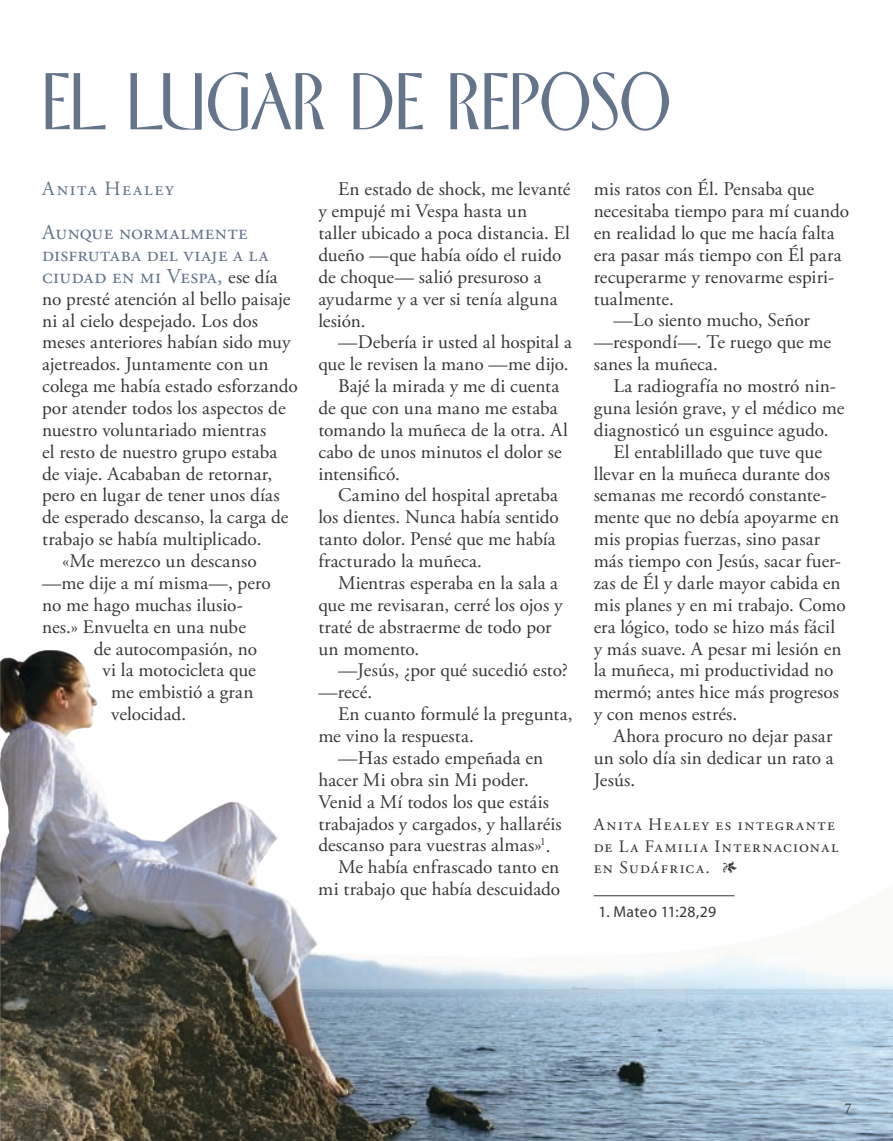
<style>
.page{position:relative;width:893px;height:1141px;background:#fff}
.page>*{position:absolute;margin:0;border:0;box-sizing:border-box;transform-origin:0 0}
.t1{font:71.75px "Gabriel";letter-spacing:.005em;color:#63748b}
.t2{font:21.18px/21.9px "Adobe Garamond Pro";letter-spacing:.02em;color:#63748b}
.t3{font:20.12px "Adobe Garamond Pro";letter-spacing:.08em;color:#63748b}
.t4{font:19.25px/21.9px "Adobe Garamond Pro";letter-spacing:-.01em;color:#353636}
.t5{font:17.5px/21.9px "Adobe Garamond Pro";letter-spacing:.085em;color:#353636}
.t6{font:15.75px "Myriad Pro";letter-spacing:.015em;color:#353636}
.t7{font:14px "Adobe Caslon Pro";color:#353636}
.s1{font-size:19.25px;color:#353636}
</style>
<div class="page">
<img style="left:0;top:651px;width:893px;height:490px">
<hr style="left:594px;top:895px;width:140px;height:1px;background:#353636">
<h1 class="t1" style="left:42px;top:55px;width:631px">EL LUGAR DE REPOSO</h1>
<p class="t3" style="left:42px;top:177px;width:133px">Anita Healey</p>
<p class="t2" style="left:42px;top:222px;width:237px">Aunque normalmente disfrutaba del viaje a la ciudad en mi Vespa, <span class="s1">ese día</span></p>
<p class="t4" style="left:42px;top:288px;width:250px">no presté atención al bello paisaje</p>
<p class="t4" style="left:42px;top:310px;width:217px">ni al cielo despejado. Los dos</p>
<p class="t4" style="left:42px;top:332px;width:250px">meses anteriores habían sido muy</p>
<p class="t4" style="left:42px;top:354px;width:228px">ajetreados. Juntamente con un</p>
<p class="t4" style="left:42px;top:376px;width:257px">colega me había estado esforzando</p>
<p class="t4" style="left:42px;top:398px;width:245px">por atender todos los aspectos de</p>
<p class="t4" style="left:42px;top:420px;width:226px">nuestro voluntariado mientras</p>
<p class="t4" style="left:42px;top:441px;width:237px">el resto de nuestro grupo estaba</p>
<p class="t4" style="left:42px;top:463px;width:232px">de viaje. Acababan de retornar,</p>
<p class="t4" style="left:42px;top:485px;width:239px">pero en lugar de tener unos días</p>
<p class="t4" style="left:42px;top:507px;width:248px">de esperado descanso, la carga de</p>
<p class="t4" style="left:42px;top:529px;width:221px">trabajo se había multiplicado.</p>
<p class="t4" style="left:62px;top:551px;width:196px">«Me merezco un descanso</p>
<p class="t4" style="left:42px;top:573px;width:230px">—me dije a mí misma—, pero</p>
<p class="t4" style="left:42px;top:594px;width:202px">no me hago muchas ilusio-</p>
<p class="t4" style="left:42px;top:616px;width:205px">nes.» Envuelta en una nube</p>
<p class="t4" style="left:94px;top:638px;width:165px">de autocompasión, no</p>
<p class="t4" style="left:103px;top:660px;width:155px">vi la motocicleta que</p>
<p class="t4" style="left:111px;top:682px;width:144px">me embistió a gran</p>
<p class="t4" style="left:111px;top:704px;width:77px">velocidad.</p>
<p class="t4" style="left:318px;top:179px;width:254px;text-indent:20px">En estado de shock, me levanté y empujé mi Vespa hasta un<br>taller ubicado a poca distancia. El dueño —que había oído el ruido de choque— salió presuroso a ayudarme y a ver si tenía alguna lesión.</p>
<p class="t4" style="left:338px;top:332px;width:235px">—Debería ir usted al hospital a</p>
<p class="t4" style="left:318px;top:354px;width:252px">que le revisen la mano —me dijo.</p>
<p class="t4" style="left:338px;top:376px;width:223px">Bajé la mirada y me di cuenta</p>
<p class="t4" style="left:318px;top:398px;width:241px">de que con una mano me estaba</p>
<p class="t4" style="left:318px;top:419px;width:251px">tomando la muñeca de la otra. Al</p>
<p class="t4" style="left:318px;top:441px;width:245px">cabo de unos minutos el dolor se</p>
<p class="t4" style="left:318px;top:463px;width:83px">intensificó.</p>
<p class="t4" style="left:338px;top:485px;width:221px">Camino del hospital apretaba</p>
<p class="t4" style="left:318px;top:507px;width:242px">los dientes. Nunca había sentido</p>
<p class="t4" style="left:318px;top:529px;width:239px">tanto dolor. Pensé que me había</p>
<p class="t4" style="left:318px;top:551px;width:165px">fracturado la muñeca.</p>
<p class="t4" style="left:338px;top:573px;width:221px">Mientras esperaba en la sala a</p>
<p class="t4" style="left:318px;top:594px;width:246px">que me revisaran, cerré los ojos y</p>
<p class="t4" style="left:318px;top:616px;width:235px">traté de abstraerme de todo por</p>
<p class="t4" style="left:318px;top:638px;width:103px">un momento.</p>
<p class="t4" style="left:338px;top:660px;width:231px">—Jesús, ¿por qué sucedió esto?</p>
<p class="t4" style="left:318px;top:682px;width:55px">—recé.</p>
<p class="t4" style="left:338px;top:704px;width:236px">En cuanto formulé la pregunta,</p>
<p class="t4" style="left:318px;top:726px;width:157px">me vino la respuesta.</p>
<p class="t4" style="left:338px;top:748px;width:206px">—Has estado empeñada en</p>
<p class="t4" style="left:318px;top:769px;width:212px">hacer Mi obra sin Mi poder.</p>
<p class="t4" style="left:318px;top:791px;width:232px">Venid a Mí todos los que estáis</p>
<p class="t4" style="left:318px;top:813px;width:245px">trabajados y cargados, y hallaréis</p>
<p class="t4" style="left:318px;top:835px;width:234px">descanso para vuestras almas»<sup>1</sup>.</p>
<p class="t4" style="left:338px;top:857px;width:223px">Me había enfrascado tanto en</p>
<p class="t4" style="left:318px;top:879px;width:243px">mi trabajo que había descuidado</p>
<p class="t4" style="left:594px;top:179px;width:222px">mis ratos con Él. Pensaba que</p>
<p class="t4" style="left:594px;top:201px;width:257px">necesitaba tiempo para mí cuando</p>
<p class="t4" style="left:594px;top:223px;width:242px">en realidad lo que me hacía falta</p>
<p class="t4" style="left:594px;top:245px;width:249px">era pasar más tiempo con Él para</p>
<p class="t4" style="left:594px;top:266px;width:242px">recuperarme y renovarme espiri-</p>
<p class="t4" style="left:594px;top:288px;width:82px">tualmente.</p>
<p class="t4" style="left:613px;top:310px;width:198px">—Lo siento mucho, Señor</p>
<p class="t4" style="left:594px;top:332px;width:239px">—respondí—. Te ruego que me</p>
<p class="t4" style="left:594px;top:354px;width:126px">sanes la muñeca.</p>
<p class="t4" style="left:613px;top:376px;width:224px">La radiografía no mostró nin-</p>
<p class="t4" style="left:594px;top:398px;width:252px">guna lesión grave, y el médico me</p>
<p class="t4" style="left:594px;top:419px;width:237px">diagnosticó un esguince agudo.</p>
<p class="t4" style="left:613px;top:441px;width:210px">El entablillado que tuve que</p>
<p class="t4" style="left:594px;top:463px;width:238px">llevar en la muñeca durante dos</p>
<p class="t4" style="left:594px;top:485px;width:234px">semanas me recordó constante-</p>
<p class="t4" style="left:594px;top:507px;width:247px">mente que no debía apoyarme en</p>
<p class="t4" style="left:594px;top:529px;width:228px">mis propias fuerzas, sino pasar</p>
<p class="t4" style="left:594px;top:551px;width:249px">más tiempo con Jesús, sacar fuer-</p>
<p class="t4" style="left:594px;top:573px;width:248px">zas de Él y darle mayor cabida en</p>
<p class="t4" style="left:594px;top:594px;width:254px">mis planes y en mi trabajo. Como</p>
<p class="t4" style="left:594px;top:616px;width:243px">era lógico, todo se hizo más fácil</p>
<p class="t4" style="left:594px;top:638px;width:249px">y más suave. A pesar mi lesión en</p>
<p class="t4" style="left:594px;top:660px;width:241px">la muñeca, mi productividad no</p>
<p class="t4" style="left:594px;top:682px;width:247px">mermó; antes hice más progresos</p>
<p class="t4" style="left:594px;top:704px;width:145px">y con menos estrés.</p>
<p class="t4" style="left:613px;top:726px;width:220px">Ahora procuro no dejar pasar</p>
<p class="t4" style="left:594px;top:747px;width:242px">un solo día sin dedicar un rato a</p>
<p class="t4" style="left:594px;top:769px;width:43px">Jesús.</p>
<p class="t5" style="left:594px;top:814px;width:246px">Anita Healey es integrante de La Familia Internacional en Sudáfrica. 1</p>
<p class="t6" style="left:599px;top:902px;width:119px">1. Mateo 11:28,29</p>
<p class="t7" style="left:845px;top:1100px;width:8px">7</p>
</div>
